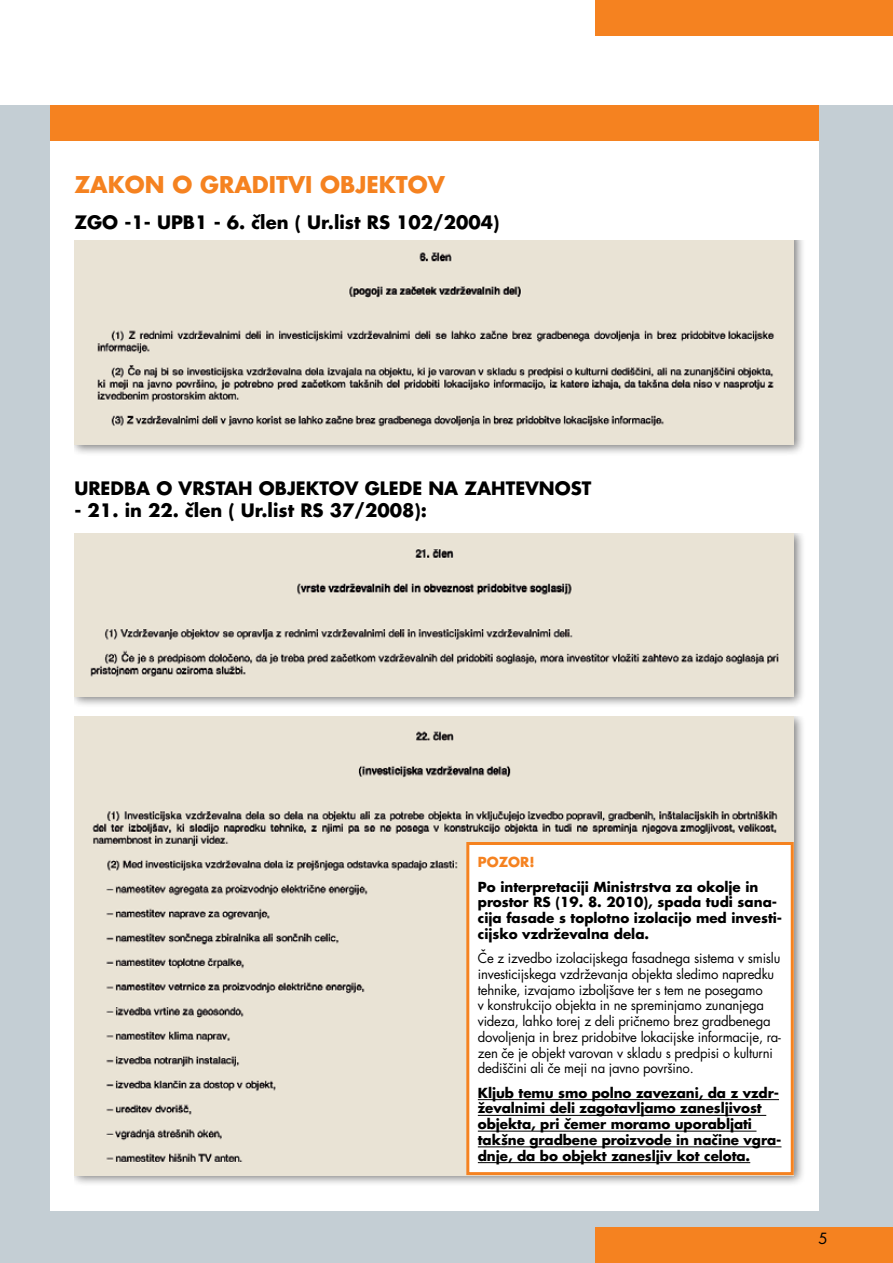
<style>
.page{position:relative;width:893px;height:1263px;background:#fff}
.page>*{position:absolute;margin:0;border:0;box-sizing:border-box;transform-origin:0 0}
.t1{font:700 22.5px "SS Futura";color:#f58220}
.t2{font:700 18px "SS Futura";color:#000}
.t3{font:15px "SS Futura";color:#000}
.t4{font:13.5px/15.8px "SS Futura";letter-spacing:-.015em;color:#000}
.t5{font:700 13.5px/15.8px "SS Futura";letter-spacing:-.005em;color:#000}
.t6{font:700 13.5px "SS Futura";color:#f58220}
</style>
<div class="page">
<hr style="left:0;top:52px;width:893px;height:1px;background:#939598">
<hr style="left:74px;top:0;width:1px;height:1263px;background:#939598">
<hr style="left:149px;top:0;width:1px;height:1263px;background:#939598">
<hr style="left:223px;top:0;width:1px;height:1263px;background:#939598">
<hr style="left:297px;top:0;width:1px;height:1263px;background:#ec008c">
<hr style="left:372px;top:0;width:1px;height:1263px;background:#939598">
<hr style="left:446px;top:0;width:1px;height:1263px;background:#939598">
<hr style="left:521px;top:0;width:1px;height:1263px;background:#939598">
<hr style="left:595px;top:0;width:1px;height:1263px;background:#ec008c">
<hr style="left:670px;top:0;width:1px;height:1263px;background:#939598">
<hr style="left:744px;top:0;width:1px;height:1263px;background:#939598">
<hr style="left:818px;top:0;width:1px;height:1263px;background:#939598">
<div style="left:0;top:105px;width:893px;height:1158px;background:#c4ced4"></div>
<div style="left:595px;top:0;width:298px;height:35px;background:#f58220"></div>
<div style="left:50px;top:105px;width:769px;height:1105px;background:#fff"></div>
<div style="left:50px;top:105px;width:769px;height:35px;background:#f58220"></div>
<div style="left:595px;top:1228px;width:298px;height:35px;background:#f58220"></div>
<div style="left:74px;top:240px;width:732px;height:217px;background:#000;opacity:.5"></div>
<img style="left:74px;top:240px;width:720px;height:204px">
<div style="left:74px;top:533px;width:732px;height:175px;background:#000;opacity:.5"></div>
<img style="left:74px;top:533px;width:720px;height:163px">
<div style="left:74px;top:716px;width:732px;height:471px;background:#000;opacity:.5"></div>
<img style="left:74px;top:716px;width:720px;height:459px">
<div style="left:468px;top:843px;width:324px;height:330px;background:#fff"></div>
<hr style="left:478px;top:1099px;width:301px;height:1px;background:#000">
<hr style="left:478px;top:1115px;width:288px;height:1px;background:#000">
<hr style="left:478px;top:1130px;width:278px;height:2px;background:#000">
<hr style="left:478px;top:1146px;width:303px;height:1px;background:#000">
<hr style="left:478px;top:1162px;width:272px;height:1px;background:#000">
<div style="left:466px;top:842px;width:328px;height:333px;border:3px solid #f58220"></div>
<h1 class="t1" style="left:74px;top:169px;width:372px">ZAKON O GRADITVI OBJEKTOV</h1>
<h2 class="t2" style="left:74px;top:210px;width:427px">ZGO -1- UPB1 - 6. ~len ( Ur.list RS 102/2004)</h2>
<h2 class="t2" style="left:74px;top:476px;width:28px">Uredba</h2>
<h2 class="t2" style="left:157px;top:476px;width:36px">o vrstah</h2>
<h2 class="t2" style="left:259px;top:476px;width:14px">objektov</h2>
<h2 class="t2" style="left:365px;top:476px;width:13px">glede</h2>
<h2 class="t2" style="left:428px;top:476px;width:50px">na zahtevnost</h2>
<h2 class="t2" style="left:74px;top:498px;width:354px">- 21. in 22. ~len ( Ur.list RS 37/2008):</h2>
<p class="t6" style="left:478px;top:853px;width:58px">POZOR!</p>
<p class="t5" style="left:478px;top:878px;width:306px">Po interpretaciji Ministrstva za okolje in prostor RS (19. 8. 2010), spada tudi sana&shy;cija fasade s toplotno izolacijo med investi&shy;cijsko vzdrževalna dela.</p>
<p class="t4" style="left:478px;top:950px;width:305px">^e z izvedbo izolacijskega fasadnega sistema v smislu investicijskega vzdrževanja objekta sledimo napredku tehnike, izvajamo izbolj{ave ter s tem ne posegamo<br>v konstrukcijo objekta in ne spreminjamo zunanjega videza, lahko torej z deli pri~nemo brez gradbenega dovoljenja in brez pridobitve lokacijske informacije, ra&shy;zen ~e je objekt varovan v skladu s predpisi o kulturni dedi{~ini ali ~e meji na javno povr{ino.</p>
<p class="t5" style="left:478px;top:1084px;width:305px">Kljub temu smo polno zavezani, da z vzdr&shy;ževalnimi deli zagotavljamo zanesljivost objekta, pri ~emer moramo uporabljati tak{ne gradbene proizvode in na~ine vgra&shy;dnje, da bo objekt zanesljiv kot celota.</p>
<p class="t3" style="left:819px;top:1228px;width:11px">5</p>
</div>
